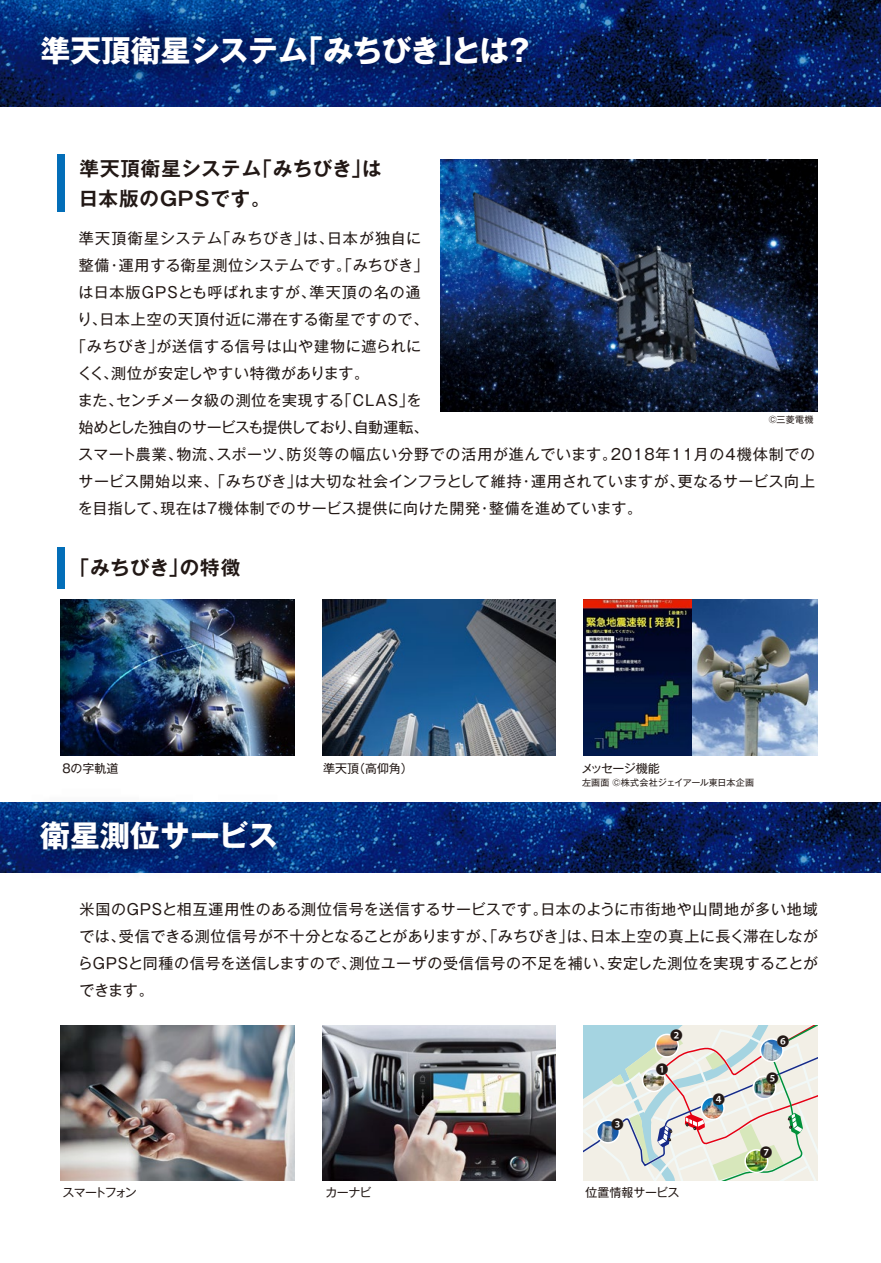
<style>
.page{position:relative;width:881px;height:1263px;background:#fff}
.page>*{position:absolute;margin:0;border:0;box-sizing:border-box;transform-origin:0 0}
.t1{font:700 30px "Gothic MB101 Pro";letter-spacing:-.025em;color:#fff}
.t2{font:700 30px "Gothic MB101 Pro";color:#fff}
.t3{font:700 19.5px/30px "Gothic MB101 Pro De";letter-spacing:.05em;color:#221815}
.t4{font:15px/27px "Gothic MB101 Pro";letter-spacing:.035em;color:#221815;text-align:justify}
.t5{font:15px "Gothic MB101 Pro";letter-spacing:.055em;color:#221815}
.t6{font:15px "Gothic MB101 Pro";letter-spacing:-.045em;color:#221815}
.t7{font:15px "Gothic MB101 Pro";letter-spacing:.065em;color:#221815}
.t8{font:12.6px "Koz Go Pr 6 N";color:#221815}
.t9{font:12px "Gothic MB101 Pro";letter-spacing:-.025em;color:#221815}
.t10{font:12px "Gothic MB101 Pro";letter-spacing:-.05em;color:#221815}
.t11{font:12px "Gothic MB101 Pro";letter-spacing:-.15em;color:#221815}
.t12{font:9px "Gothic MB101 Pro";letter-spacing:-.005em;color:#221815}
.t13{font:9px "Gothic MB101 Pro";letter-spacing:.015em;color:#221815}
</style>
<div class="page">
<svg style="left:0;top:0;width:880px;height:106px;background:#071c53"></svg>
<img style="left:2px;top:0;width:566px;height:107px">
<svg style="left:0;top:802px;width:880px;height:71px;background:#072266"></svg>
<img style="left:2px;top:802px;width:314px;height:71px">
<div style="left:58px;top:154px;width:7px;height:57px;background:#036eb8"></div>
<div style="left:58px;top:548px;width:7px;height:41px;background:#036eb8"></div>
<img style="left:322px;top:600px;width:233px;height:155px">
<img style="left:61px;top:600px;width:233px;height:155px">
<img style="left:691px;top:600px;width:125px;height:155px">
<img style="left:583px;top:600px;width:108px;height:155px">
<img style="left:61px;top:1025px;width:233px;height:155px">
<img style="left:322px;top:1025px;width:233px;height:155px">
<svg style="left:583px;top:1025px;width:233px;height:155px;background:#dbe1db"></svg>
<img style="left:440px;top:159px;width:377px;height:252px">
<img style="left:440px;top:180px;width:371px;height:232px">
<img style="left:642px;top:1069px;width:22px;height:22px;border-radius:11px">
<div style="left:641px;top:1068px;width:24px;height:24px;border:2px solid #fff;border-radius:50%"></div>
<div style="left:656px;top:1064px;width:11px;height:11px;background:#fff;border-radius:50%"></div>
<img style="left:752px;top:1077px;width:23px;height:21px">
<div style="left:752px;top:1075px;width:24px;height:24px;border:2px solid #fff;border-radius:50%"></div>
<div style="left:766px;top:1072px;width:12px;height:11px;background:#fff;border-radius:50%"></div>
<img style="left:760px;top:1039px;width:22px;height:22px;border-radius:11px">
<div style="left:759px;top:1038px;width:24px;height:24px;border:2px solid #fff;border-radius:50%"></div>
<img style="left:655px;top:1034px;width:23px;height:22px">
<div style="left:654px;top:1034px;width:24px;height:24px;border:2px solid #fff;border-radius:50%"></div>
<img style="left:701px;top:1097px;width:22px;height:22px">
<div style="left:700px;top:1096px;width:24px;height:24px;border:2px solid #fff;border-radius:50%"></div>
<img style="left:744px;top:1150px;width:23px;height:22px;border-radius:11px">
<div style="left:744px;top:1149px;width:24px;height:24px;border:2px solid #fff;border-radius:50%"></div>
<img style="left:596px;top:1120px;width:23px;height:23px;border-radius:11px">
<div style="left:595px;top:1119px;width:25px;height:24px;border:2px solid #fff;border-radius:50%"></div>
<div style="left:777px;top:1036px;width:11px;height:11px;background:#fff;border-radius:50%"></div>
<div style="left:760px;top:1146px;width:11px;height:12px;background:#fff;border-radius:50%"></div>
<div style="left:670px;top:1029px;width:12px;height:12px;background:#fff;border-radius:50%"></div>
<div style="left:611px;top:1118px;width:12px;height:12px;background:#fff;border-radius:50%"></div>
<div style="left:712px;top:1093px;width:12px;height:11px;background:#fff;border-radius:50%"></div>
<h1 class="t1" style="left:41px;top:26px;width:495px">準天頂衛星システム「みちびき」とは？</h1>
<h2 class="t3" style="left:79px;top:152px;width:304px">準天頂衛星システム「みちびき」は日本版のGPSです。</h2>
<p class="t5" style="left:79px;top:226px;width:344px">準天頂衛星システム「みちびき」は、日本が独自に</p>
<p class="t4" style="left:79px;top:249px;width:351px">整備・運用する衛星測位システムです。「みちびき」</p>
<p class="t7" style="left:78px;top:280px;width:344px">は日本版GPSとも呼ばれますが、準天頂の名の通</p>
<p class="t4" style="left:77px;top:303px;width:352px">り、日本上空の天頂付近に滞在する衛星ですので、</p>
<p class="t4" style="left:71px;top:330px;width:351px">「みちびき」が送信する信号は山や建物に遮られに</p>
<p class="t4" style="left:77px;top:357px;width:293px">くく、測位が安定しやすい特徴があります。</p>
<p class="t4" style="left:78px;top:384px;width:345px">また、センチメータ級の測位を実現する「CLAS」を</p>
<p class="t6" style="left:79px;top:415px;width:351px">始めとした独自のサービスも提供しており、自動運転、</p>
<p class="t5" style="left:78px;top:442px;width:738px">スマート農業、物流、スポーツ、防災等の幅広い分野での活用が進んでいます。2018年11月の4機体制での</p>
<p class="t4" style="left:79px;top:465px;width:737px">サービス開始以来、「みちびき」は大切な社会インフラとして維持・運用されていますが、更なるサービス向上</p>
<p class="t4" style="left:78px;top:492px;width:565px">を目指して、現在は7機体制でのサービス提供に向けた開発・整備を進めています。</p>
<p class="t13" style="left:768px;top:412px;width:46px">©三菱電機</p>
<h2 class="t3" style="left:70px;top:550px;width:172px">「みちびき」の特徴</h2>
<p class="t9" style="left:62px;top:758px;width:57px">8の字軌道</p>
<p class="t9" style="left:323px;top:758px;width:91px">準天頂（高仰角）</p>
<p class="t10" style="left:581px;top:758px;width:80px">メッセージ機能</p>
<h1 class="t2" style="left:40px;top:811px;width:239px">衛星測位サービス</h1>
<p class="t12" style="left:582px;top:775px;width:173px">左画面 ©株式会社ジェイアール東日本企画</p>
<p class="t4" style="left:78px;top:894px;width:741px">米国のGPSと相互運用性のある測位信号を送信するサービスです。日本のように市街地や山間地が多い地域では、受信できる測位信号が不十分となることがありますが、「みちびき」は、日本上空の真上に長く滞在しながらGPSと同種の信号を送信しますので、測位ユーザの受信信号の不足を補い、安定した測位を実現することができます。</p>
<p class="t8" style="left:670px;top:1028px;width:14px">❷</p>
<p class="t8" style="left:611px;top:1117px;width:14px">❸</p>
<p class="t8" style="left:655px;top:1063px;width:14px">❶</p>
<p class="t11" style="left:62px;top:1183px;width:76px">スマートフォン</p>
<p class="t9" style="left:325px;top:1183px;width:48px">カーナビ</p>
<p class="t9" style="left:585px;top:1183px;width:96px">位置情報サービス</p>
<p class="t8" style="left:712px;top:1092px;width:14px">❹</p>
<p class="t8" style="left:776px;top:1035px;width:14px">❻</p>
<p class="t8" style="left:766px;top:1071px;width:14px">❺</p>
<p class="t8" style="left:759px;top:1145px;width:14px">❼</p>
</div>
